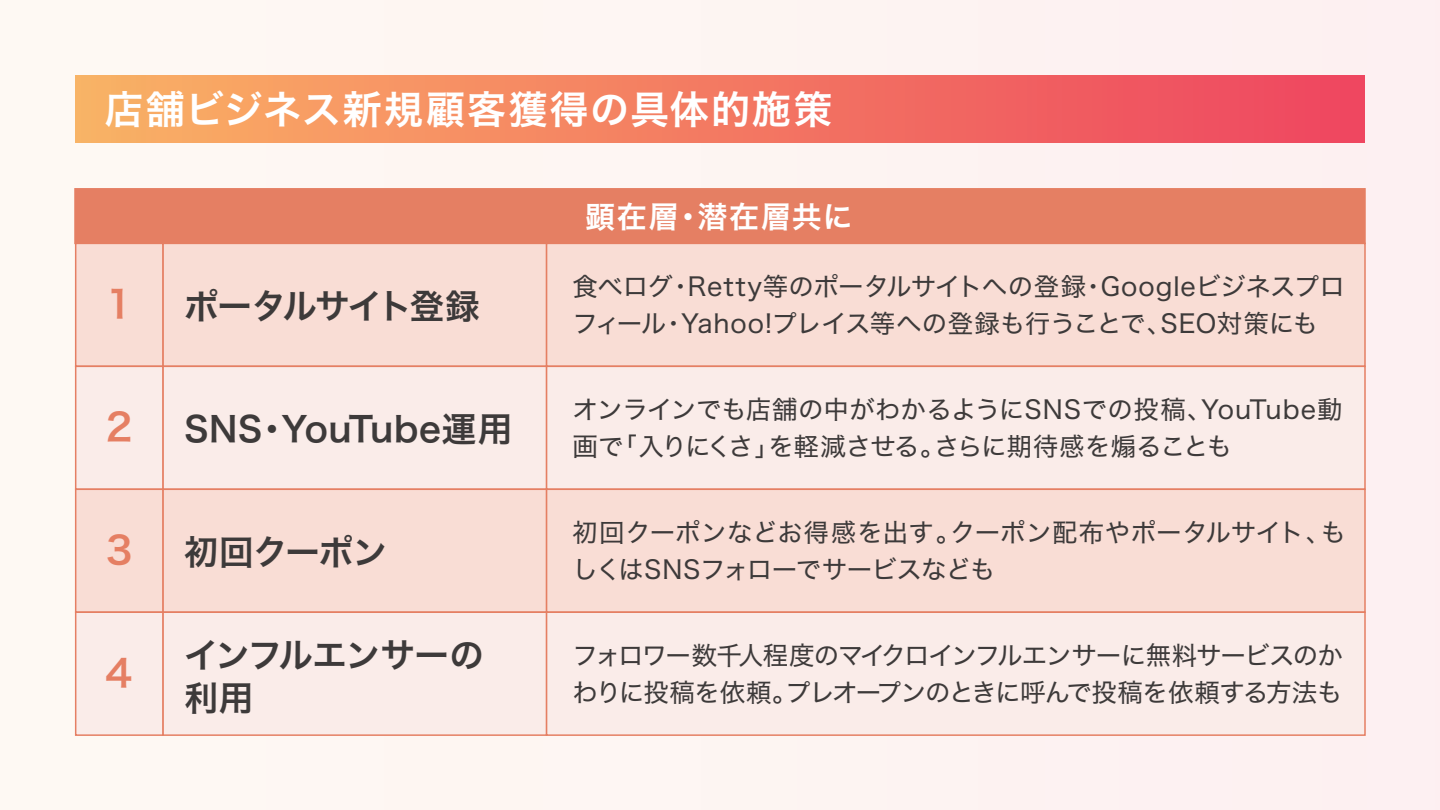
<style>
.page{position:relative;width:1440px;height:810px;background:#fdf5f2}
.page>*{position:absolute;margin:0;border:0;box-sizing:border-box;transform-origin:0 0}
.t1{font:39px "Hira Kaku Std N W6";letter-spacing:.055em;color:#fff}
.t2{font:37.5px "Hira Kaku Std N W6";color:#e57f63}
.t3{font:34.5px/43.5px "Hira Kaku Std N W6";letter-spacing:-.02em;color:#3d3a3a}
.t4{font:34.5px "Hira Kaku Std N W6";letter-spacing:.015em;color:#3d3a3a}
.t5{font:34.5px "Hira Kaku Std N W6";letter-spacing:-.05em;color:#3d3a3a}
.t6{font:30px "Hira Kaku Std N W6";letter-spacing:.055em;color:#fff}
.t7{font:25.5px/37.5px "Hira Kaku Std N W4";letter-spacing:-.02em;color:#3d3a3a}
.t8{font:25.5px/37.5px "Hira Kaku Std N W4";letter-spacing:-.04em;color:#3d3a3a}
.s1{font-size:37.5px;color:#e57f63}
</style>
<div class="page">
<div style="left:75px;top:75px;width:1290px;height:67px;background:linear-gradient(to right,#f9b165,#ee4360)"></div>
<div style="left:74px;top:188px;width:1292px;height:56px;background:#e57f63"></div>
<div style="left:162px;top:243px;width:385px;height:124px;background:#f9ddd5;border:2px solid #e57f63"></div>
<div style="left:75px;top:243px;width:89px;height:124px;background:#f9ddd5;border:2px solid #e57f63"></div>
<div style="left:546px;top:243px;width:820px;height:124px;background:#f9ddd5;border:2px solid #e57f63"></div>
<div style="left:162px;top:366px;width:385px;height:124px;background:#faece9;border:2px solid #e57f63"></div>
<div style="left:75px;top:366px;width:89px;height:124px;background:#faece9;border:2px solid #e57f63"></div>
<div style="left:546px;top:366px;width:820px;height:124px;background:#faece9;border:2px solid #e57f63"></div>
<div style="left:162px;top:489px;width:385px;height:124px;background:#f9ddd5;border:2px solid #e57f63"></div>
<div style="left:75px;top:489px;width:89px;height:124px;background:#f9ddd5;border:2px solid #e57f63"></div>
<div style="left:546px;top:489px;width:820px;height:124px;background:#f9ddd5;border:2px solid #e57f63"></div>
<div style="left:162px;top:612px;width:385px;height:124px;background:#faece9;border:2px solid #e57f63"></div>
<div style="left:75px;top:612px;width:89px;height:124px;background:#faece9;border:2px solid #e57f63"></div>
<div style="left:546px;top:612px;width:820px;height:124px;background:#faece9;border:2px solid #e57f63"></div>
<h1 class="t1" style="left:105px;top:79px;width:730px">店舗ビジネス新規顧客獲得の具体的施策</h1>
<h3 class="t5" style="left:101px;top:279px;width:381px"><span class="s1">１</span> ポータルサイト登録</h3>
<h2 class="t2" style="left:106px;top:398px;width:28px">2</h2>
<h3 class="t4" style="left:184px;top:402px;width:330px">SNS・YouTube運用</h3>
<h3 class="t3" style="left:101px;top:531px;width:288px"><span class="s1">３</span> 初回クーポン</h3>
<h2 class="t2" style="left:101px;top:644px;width:39px">４</h2>
<h3 class="t3" style="left:184px;top:634px;width:301px">インフルエンサーの利用</h3>
<p class="t6" style="left:585px;top:194px;width:269px">顕在層・潜在層共に</p>
<p class="t7" style="left:572px;top:267px;width:774px">食べログ・Retty等のポータルサイトへの登録・Googleビジネスプロフィール・Yahoo!プレイス等への登録も行うことで、SEO対策にも</p>
<p class="t7" style="left:572px;top:390px;width:772px">オンラインでも店舗の中がわかるようにSNSでの投稿、YouTube動画で「入りにくさ」を軽減させる。さらに期待感を煽ることも</p>
<p class="t7" style="left:572px;top:513px;width:775px">初回クーポンなどお得感を出す。クーポン配布やポータルサイト、もしくはSNSフォローでサービスなども</p>
<p class="t8" style="left:572px;top:636px;width:772px">フォロワー数千人程度のマイクロインフルエンサーに無料サービスのかわりに投稿を依頼。プレオープンのときに呼んで投稿を依頼する方法も</p>
</div>
